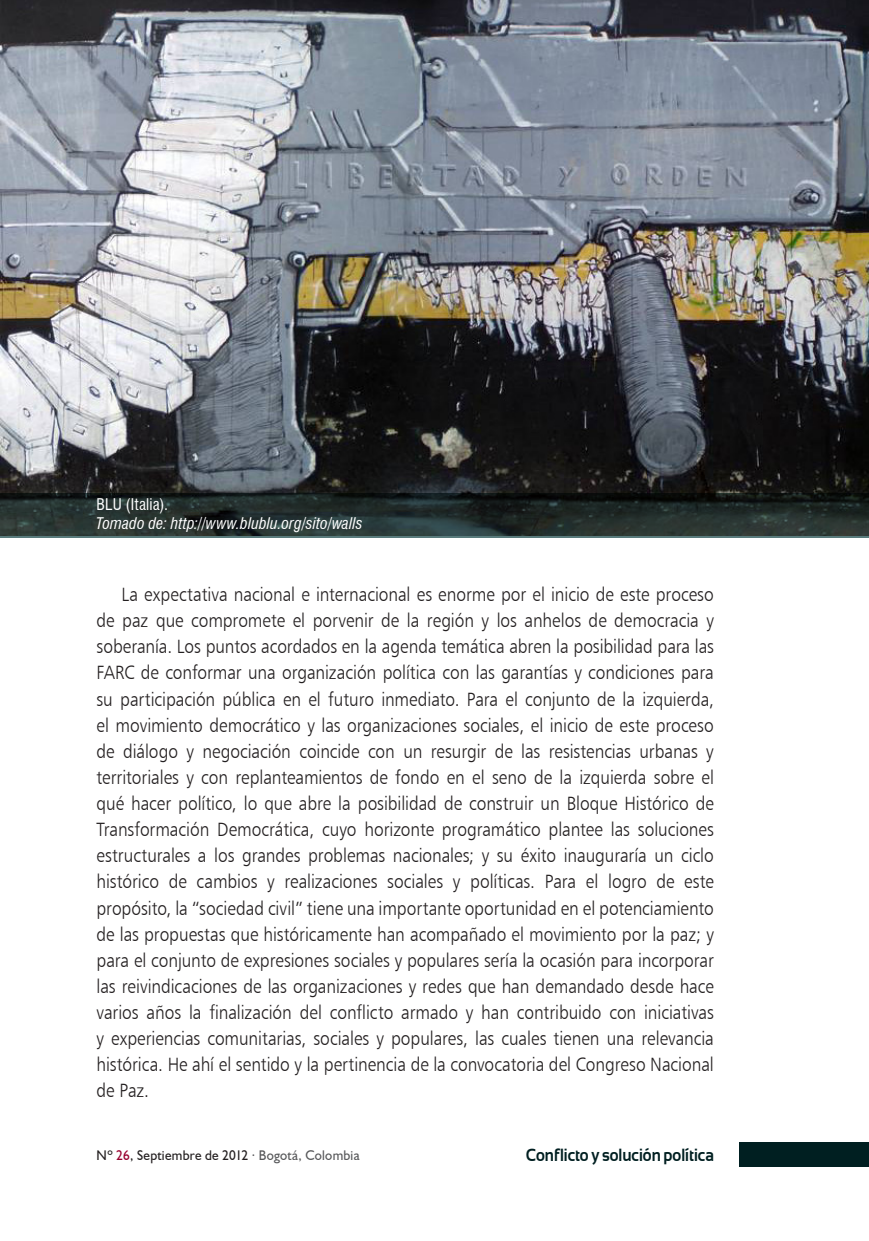
<style>
.page{position:relative;width:869px;height:1241px;background:#fff}
.page>*{position:absolute;margin:0;border:0;box-sizing:border-box;transform-origin:0 0}
.txt-base{font:19.25px/26.1px "Humanist 777 BT Light B";letter-spacing:-.005em;color:#231f20;text-align:justify;scale:.9 1}
.t1{font:700 17.5px "Sansation";letter-spacing:.005em;color:#001f21;scale:.87 1}
.pieimg{font:italic condensed 15.75px "Swiss 721 BT";letter-spacing:.005em;color:#fff}
.pieimg-2{font:condensed 15.75px "Swiss 721 BT";letter-spacing:.01em;color:#fff}
.t2{font:14px "Humanist 521 BT";letter-spacing:.02em;color:#231f20;scale:.95 1}
.s1{color:#98002e}
.s2{color:#57585a}
</style>
<div class="page">
<img style="left:0;top:0;width:868px;height:492px">
<svg style="left:0;top:492px;width:868px;height:45px;background:#232d2c"></svg>
<div style="left:738px;top:1141px;width:130px;height:24px;background:#001f21"></div>
<p class="pieimg-2" style="left:96px;top:494px;width:73px">BLU (Italia).</p>
<p class="pieimg" style="left:96px;top:513px;width:267px">Tomado de: http://www.blublu.org/sito/walls</p>
<p class="txt-base" style="left:96px;top:581px;width:687px;text-indent:25px">La expectativa nacional e internacional es enorme por el inicio de este proceso de paz que compromete el porvenir de la región y los anhelos de democracia y soberanía. Los puntos acordados en la agenda temática abren la posibilidad para las FARC de conformar una organización política con las garantías y condiciones para su participación pública en el futuro inmediato. Para el conjunto de la izquierda, el movimiento democrático y las organizaciones sociales, el inicio de este proceso de diálogo y negociación coincide con un resurgir de las resistencias urbanas y territoriales y con replanteamientos de fondo en el seno de la izquierda sobre el qué hacer político, lo que abre la posibilidad de construir un Bloque Histórico de Transformación Democrática, cuyo horizonte programático plantee las soluciones estructurales a los grandes problemas nacionales; y su éxito inauguraría un ciclo histórico de cambios y realizaciones sociales y políticas. Para el logro de este propósito, la “sociedad civil” tiene una importante oportunidad en el potenciamiento de las propuestas que históricamente han acompañado el movimiento por la paz; y para el conjunto de expresiones sociales y populares sería la ocasión para incorporar las reivindicaciones de las organizaciones y redes que han demandado desde hace varios años la finalización del conflicto armado y han contribuido con iniciativas y experiencias comunitarias, sociales y populares, las cuales tienen una relevancia histórica. He ahí el sentido y la pertinencia de la convocatoria del Congreso Nacional de Paz.</p>
<p class="t2" style="left:96px;top:1145px;width:278px">Nº <span class="s1">26</span>, Septiembre de 2012 <span class="s2">· Bogotá, Colombia</span></p>
<p class="t1" style="left:525px;top:1144px;width:218px">Conflicto y solución política</p>
</div>
